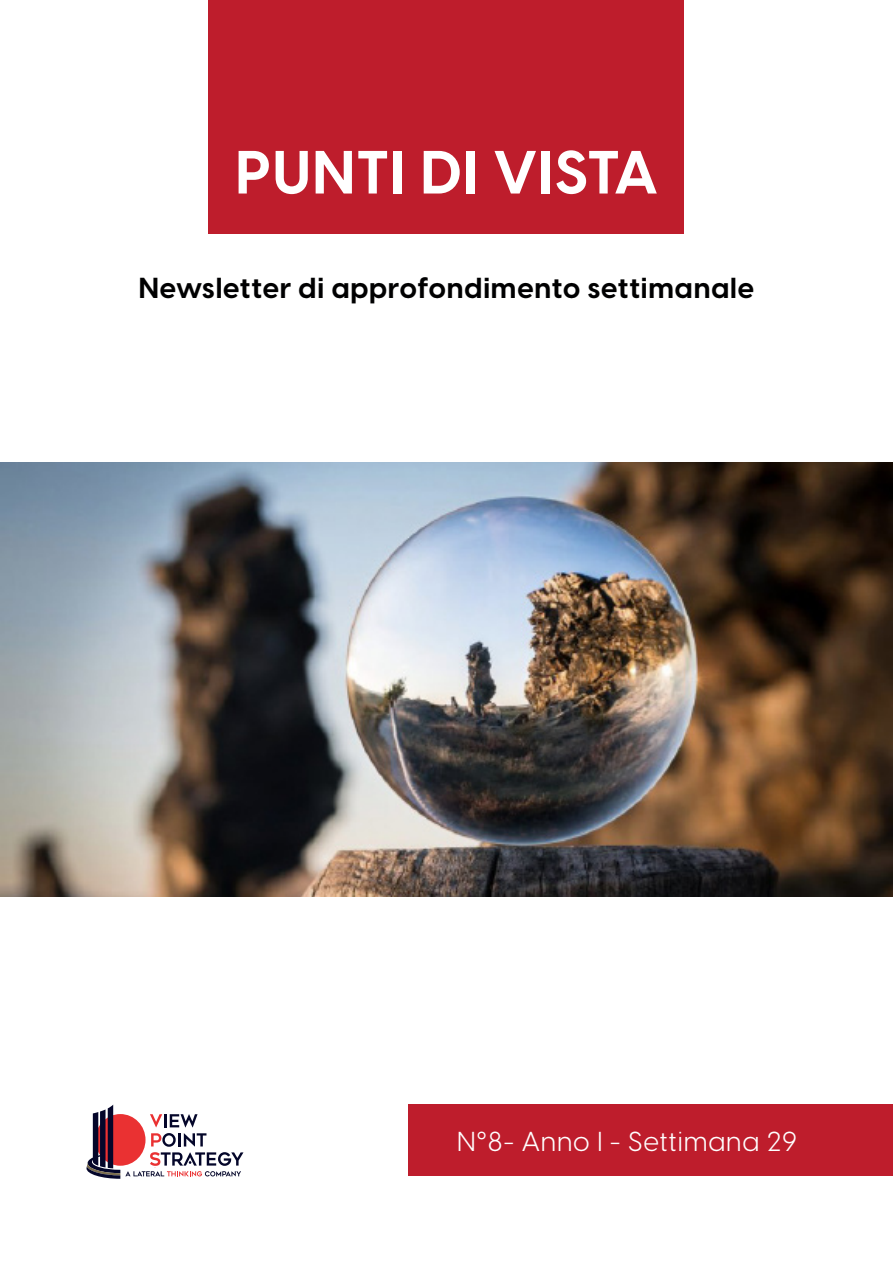
<style>
.page{position:relative;width:893px;height:1263px;background:#fff}
.page>*{position:absolute;margin:0;border:0;box-sizing:border-box;transform-origin:0 0}
.Titolo_copertina{font:700 60px "Visby CF";letter-spacing:.03em;color:#fff}
.Titolo_copertina-2{font:700 28.5px "Visby CF";letter-spacing:.03em;color:#000001}
.titolo{font:27px "Visby CF";letter-spacing:.03em;color:#fff}
</style>
<div class="page">
<div style="left:208px;top:0;width:476px;height:234px;background:#be1d2c"></div>
<div style="left:408px;top:1104px;width:485px;height:72px;background:#be1d2c"></div>
<svg style="left:86px;top:1104px;width:157px;height:75px"></svg>
<img style="left:0;top:462px;width:893px;height:434px">
<p class="Titolo_copertina" style="left:235px;top:134px;width:423px">PUNTI DI VISTA</p>
<p class="Titolo_copertina-2" style="left:139px;top:270px;width:617px">Newsletter di approfondimento settimanale</p>
<p class="titolo" style="left:457px;top:1125px;width:341px">N°8- Anno I - Settimana 29</p>
</div>
